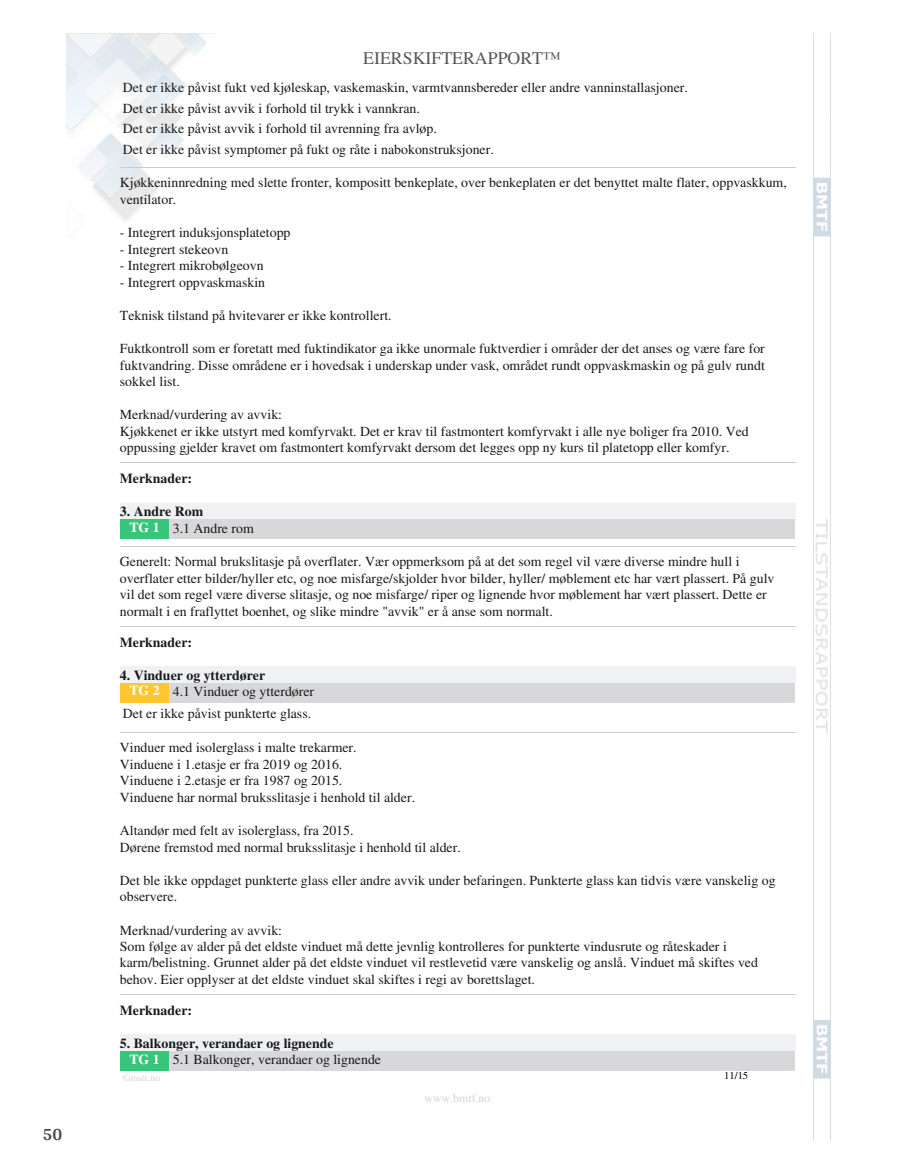
<style>
.page{position:relative;width:915px;height:1172px;background:#fff}
.page>*{position:absolute;margin:0;border:0;box-sizing:border-box;transform-origin:0 0}
.t1{font:700 18px "Arya";color:#414749}
.t2{font:17.85px "Times";color:#575757}
.t3{font:13.8px/16.5px "Times";color:#191919}
.t4{font:700 13.8px "Times";color:#191919}
.t5{font:11.85px "Times";color:#d2d3d4}
.t6{font:10.5px "Times";color:#000}
.t7{font:9.9px "Times";color:#d2d3d4}
.s1{font-weight:700}
.s2{font-weight:700;color:#fff}
</style>
<div class="page">
<img style="left:66px;top:33px;width:149px;height:188px">
<img style="left:813px;top:33px;width:17px;height:1107px">
<hr style="left:120px;top:167px;width:674px;height:1px;background:#ccc">
<hr style="left:120px;top:463px;width:674px;height:1px;background:#ccc">
<div style="left:120px;top:503px;width:674px;height:16px;background:#eff1f2"></div>
<div style="left:120px;top:519px;width:49px;height:20px;background:#36c67a"></div>
<div style="left:169px;top:519px;width:625px;height:20px;background:#d8d8da"></div>
<hr style="left:120px;top:546px;width:674px;height:1px;background:#ccc">
<hr style="left:120px;top:626px;width:674px;height:1px;background:#ccc">
<div style="left:120px;top:666px;width:674px;height:17px;background:#eff1f2"></div>
<div style="left:120px;top:683px;width:49px;height:20px;background:#ffc533"></div>
<div style="left:169px;top:683px;width:625px;height:20px;background:#d8d8da"></div>
<hr style="left:120px;top:732px;width:674px;height:1px;background:#ccc">
<hr style="left:120px;top:994px;width:674px;height:1px;background:#ccc">
<div style="left:120px;top:1035px;width:674px;height:16px;background:#eff1f2"></div>
<div style="left:120px;top:1051px;width:49px;height:20px;background:#36c67a"></div>
<div style="left:169px;top:1051px;width:625px;height:20px;background:#d8d8da"></div>
<h1 class="t1" style="left:43px;top:1123px;width:21px">50</h1>
<p class="t2" style="left:363px;top:51px;width:199px">EIERSKIFTERAPPORT™</p>
<p class="t3" style="left:123px;top:79px;width:566px;line-height:20.4px">Det er ikke påvist fukt ved kjøleskap, vaskemaskin, varmtvannsbereder eller andre vanninstallasjoner.<br>Det er ikke påvist avvik i forhold til trykk i vannkran.<br>Det er ikke påvist avvik i forhold til avrenning fra avløp.<br>Det er ikke påvist symptomer på fukt og råte i nabokonstruksjoner.</p>
<p class="t3" style="left:120px;top:175px;width:668px">Kjøkkeninnredning med slette fronter, kompositt benkeplate, over benkeplaten er det benyttet malte flater, oppvaskkum, ventilator.</p>
<p class="t3" style="left:120px;top:225px;width:172px">- Integrert induksjonsplatetopp</p>
<p class="t3" style="left:120px;top:242px;width:110px">- Integrert stekeovn</p>
<p class="t3" style="left:120px;top:258px;width:145px">- Integrert mikrobølgeovn</p>
<p class="t3" style="left:120px;top:275px;width:147px">- Integrert oppvaskmaskin</p>
<p class="t3" style="left:120px;top:308px;width:273px">Teknisk tilstand på hvitevarer er ikke kontrollert.</p>
<p class="t3" style="left:120px;top:341px;width:646px;text-align:justify">Fuktkontroll som er foretatt med fuktindikator ga ikke unormale fuktverdier i områder der det anses og være fare for fuktvandring. Disse områdene er i hovedsak i underskap under vask, området rundt oppvaskmaskin og på gulv rundt sokkel list.</p>
<p class="t3" style="left:120px;top:407px;width:630px">Merknad/vurdering av avvik:<br>Kjøkkenet er ikke utstyrt med komfyrvakt. Det er krav til fastmontert komfyrvakt i alle nye boliger fra 2010. Ved oppussing gjelder kravet om fastmontert komfyrvakt dersom det legges opp ny kurs til platetopp eller komfyr.</p>
<p class="t4" style="left:120px;top:470px;width:74px">Merknader:</p>
<p class="t3" style="left:129px;top:504px;width:126px;text-indent:-10px"><span class="s1">3. Andre Rom<br></span><span class="s2">TG 1</span> 3.1 Andre rom</p>
<p class="t3" style="left:120px;top:554px;width:656px">Generelt: Normal brukslitasje på overflater. Vær oppmerksom på at det som regel vil være diverse mindre hull i overflater etter bilder/hyller etc, og noe misfarge/skjolder hvor bilder, hyller/ møblement etc har vært plassert. På gulv vil det som regel være diverse slitasje, og noe misfarge/ riper og lignende hvor møblement har vært plassert. Dette er normalt i en fraflyttet boenhet, og slike mindre "avvik" er å anse som normalt.</p>
<p class="t4" style="left:120px;top:634px;width:74px">Merknader:</p>
<p class="t3" style="left:129px;top:668px;width:186px;text-indent:-10px"><span class="s1">4. Vinduer og ytterdører<br></span><span class="s2">TG 2</span> 4.1 Vinduer og ytterdører</p>
<p class="t3" style="left:123px;top:706px;width:190px">Det er ikke påvist punkterte glass.</p>
<p class="t3" style="left:120px;top:740px;width:296px">Vinduer med isolerglass i malte trekarmer.<br>Vinduene i 1.etasje er fra 2019 og 2016.<br>Vinduene i 2.etasje er fra 1987 og 2015.<br>Vinduene har normal bruksslitasje i henhold til alder.</p>
<p class="t3" style="left:120px;top:823px;width:342px">Altandør med felt av isolerglass, fra 2015.<br>Dørene fremstod med normal bruksslitasje i henhold til alder.</p>
<p class="t3" style="left:120px;top:873px;width:657px">Det ble ikke oppdaget punkterte glass eller andre avvik under befaringen. Punkterte glass kan tidvis være vanskelig og observere.</p>
<p class="t3" style="left:120px;top:923px;width:639px">Merknad/vurdering av avvik:<br>Som følge av alder på det eldste vinduet må dette jevnlig kontrolleres for punkterte vindusrute og råteskader i karm/belistning. Grunnet alder på det eldste vinduet vil restlevetid være vanskelig og anslå. Vinduet må skiftes ved behov. Eier opplyser at det eldste vinduet skal skiftes i regi av borettslaget.</p>
<p class="t4" style="left:120px;top:1002px;width:74px">Merknader:</p>
<p class="t3" style="left:129px;top:1036px;width:253px;text-indent:-10px"><span class="s1">5. Balkonger, verandaer og lignende<br></span><span class="s2">TG 1</span> 5.1 Balkonger, verandaer og lignende</p>
<p class="t6" style="left:724px;top:1071px;width:25px">11/15</p>
<p class="t7" style="left:123px;top:1073px;width:39px">©mstr.no</p>
<p class="t5" style="left:424px;top:1093px;width:67px">www.bmtf.no</p>
</div>
